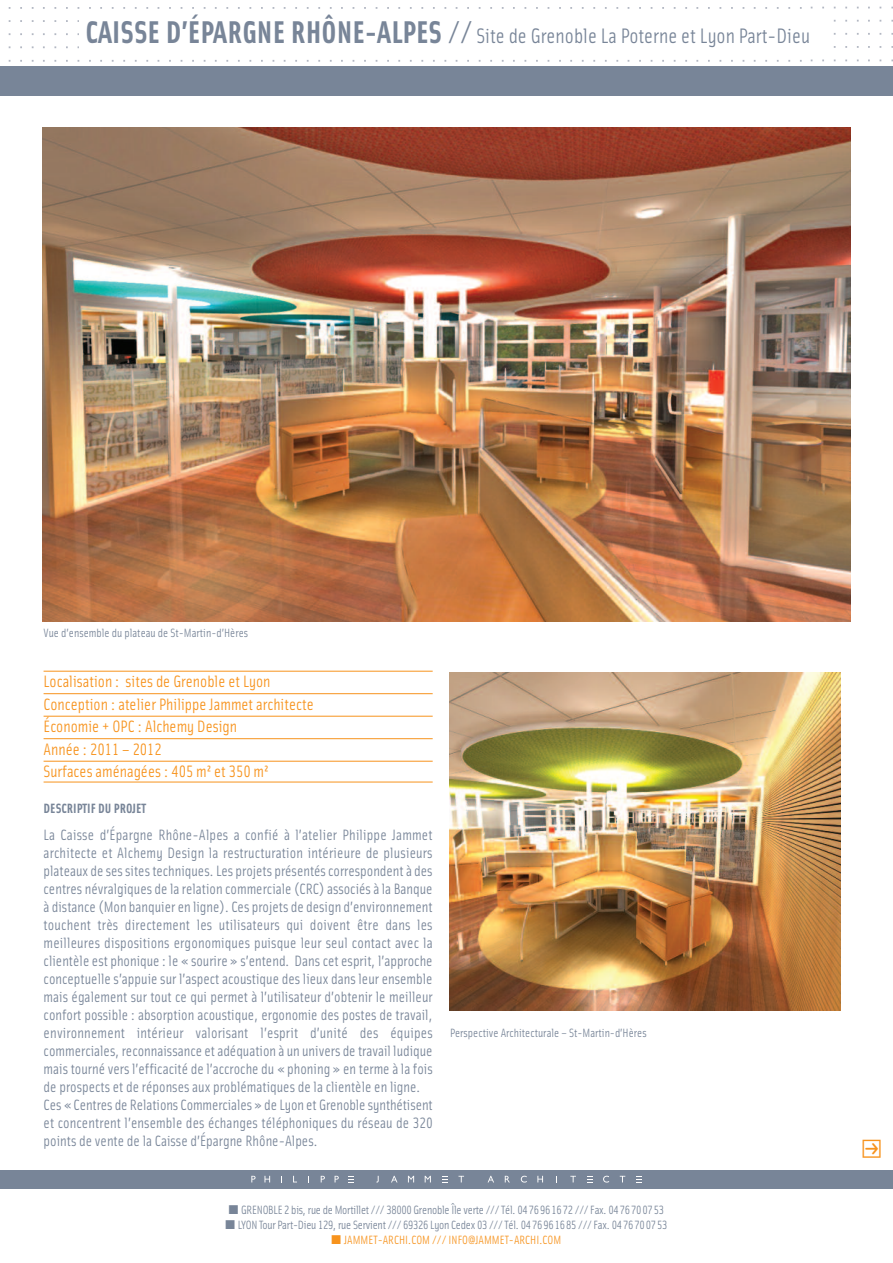
<style>
.page{position:relative;width:893px;height:1263px;background:#fff}
.page>*{position:absolute;margin:0;border:0;box-sizing:border-box;transform-origin:0 0}
.t1{font:22.5px "Button Bonus Square Positive";color:#f7931d}
.t2{font:21px "Solex Regular Lining";color:#788598}
.t3{font:16.5px/22.5px "Solex Regular Lining";color:#f7931d}
.t4{font:15px/18px "Solex Regular Lining";color:#788598}
.t5{font:13.5px "Solex Bold Lining";color:#788598}
.t6{font:12px/15px "Solex Regular Lining";letter-spacing:-.02em;color:#788598}
.t7{font:12px "Solex Regular Lining";color:#788598}
.t8{font:12px "Solex Regular Lining";color:#f7931d}
.s1{font-family:"Solex Bold Lining";font-size:31.5px}
.s2{font-size:31.5px}
</style>
<div class="page">
<div style="left:0;top:1170px;width:893px;height:18px;background:#788598"></div>
<svg style="left:636px;top:1176px;width:6px;height:4px"></svg>
<svg style="left:251px;top:1176px;width:5px;height:6px"></svg>
<svg style="left:264px;top:1176px;width:6px;height:6px"></svg>
<svg style="left:321px;top:1176px;width:4px;height:6px"></svg>
<svg style="left:335px;top:1176px;width:4px;height:6px"></svg>
<svg style="left:376px;top:1176px;width:3px;height:6px"></svg>
<svg style="left:391px;top:1176px;width:6px;height:6px"></svg>
<svg style="left:408px;top:1176px;width:6px;height:6px"></svg>
<svg style="left:425px;top:1176px;width:6px;height:6px"></svg>
<svg style="left:458px;top:1176px;width:6px;height:6px"></svg>
<svg style="left:488px;top:1176px;width:6px;height:6px"></svg>
<svg style="left:505px;top:1176px;width:5px;height:6px"></svg>
<svg style="left:521px;top:1176px;width:6px;height:6px"></svg>
<svg style="left:537px;top:1176px;width:6px;height:6px"></svg>
<svg style="left:570px;top:1176px;width:6px;height:6px"></svg>
<svg style="left:603px;top:1176px;width:6px;height:6px"></svg>
<img style="left:8px;top:6px;width:885px;height:56px">
<div style="left:0;top:66px;width:893px;height:30px;background:#788598"></div>
<div style="left:79px;top:19px;width:746px;height:31px;background:#fff"></div>
<img style="left:43px;top:128px;width:807px;height:494px">
<hr style="left:44px;top:671px;width:389px;height:1px;background:#f7931d">
<hr style="left:44px;top:693px;width:389px;height:1px;background:#f7931d">
<hr style="left:44px;top:716px;width:389px;height:1px;background:#f7931d">
<hr style="left:44px;top:738px;width:389px;height:1px;background:#f7931d">
<hr style="left:44px;top:761px;width:389px;height:1px;background:#f7931d">
<hr style="left:44px;top:782px;width:389px;height:1px;background:#f7931d">
<img style="left:449px;top:673px;width:391px;height:337px">
<h2 class="t2" style="left:85px;top:23px;width:726px"><span class="s1">CAISSE D’ÉPARGNE RHÔNE-ALPES</span> <span class="s2">//</span> Site de Grenoble La Poterne et Lyon Part-Dieu</h2>
<p class="t7" style="left:44px;top:626px;width:206px">Vue d’ensemble du plateau de St-Martin-d’Hères</p>
<p class="t3" style="left:44px;top:670px;width:272px">Localisation : sites de Grenoble et Lyon Conception : atelier Philippe Jammet architecte Économie + OPC : Alchemy Design<br>Année : 2011 – 2012<br>Surfaces aménagées : 405 m² et 350 m²</p>
<p class="t5" style="left:44px;top:800px;width:104px">DESCRIPTIF DU PROJET</p>
<p class="t4" style="left:44px;top:825px;width:391px">La Caisse d’Épargne Rhône-Alpes a confié à l’atelier Philippe Jammet architecte et Alchemy Design la restructuration intérieure de plusieurs plateaux de sessitestechniques.Les projets présentéscorrespondent à des centres névralgiques de la relation commerciale (CRC) associés à la Banque à distance (Mon banquier en ligne). Ces projets de design d’environnement touchent très directement les utilisateurs qui doivent être dans les meilleures dispositions ergonomiques puisque leur seul contact avec la clientèle est phonique : le « sourire » s’entend. Dans cet esprit, l’approche conceptuelle s’appuie sur l’aspect acoustique des lieux dans leur ensemble mais également sur tout ce qui permet à l’utilisateur d’obtenir le meilleur confort possible : absorption acoustique, ergonomie des postes de travail, environnement intérieur valorisant l’esprit d’unité des équipes commerciales, reconnaissance et adéquation à un univers de travail ludique mais tourné vers l’efficacité de l’accroche du « phoning » en terme à la fois de prospects et de réponses aux problématiques de la clientèle en ligne.<br>Ces « Centres de Relations Commerciales » de Lyon et Grenoble synthétisent et concentrent l’ensemble des échanges téléphoniques du réseau de 320 points de vente de la Caisse d’Épargne Rhône-Alpes.</p>
<p class="t7" style="left:450px;top:1026px;width:198px">Perspective Architecturale – St-Martin-d’Hères</p>
<p class="t6" style="left:238px;top:1203px;width:431px">GRENOBLE 2 bis, rue de Mortillet /// 38000 Grenoble Île verte /// Tél. 0476961672 /// Fax. 0476700753<br>LYON Tour Part-Dieu 129, rue Servient /// 69326 Lyon Cedex 03 /// Tél. 0476961685 /// Fax. 0476700753</p>
<p class="t8" style="left:344px;top:1233px;width:219px">JAMMET-ARCHI.COM /// INFO@JAMMET-ARCHI.COM</p>
<h1 class="t1" style="left:860px;top:1140px;width:24px">P</h1>
</div>
